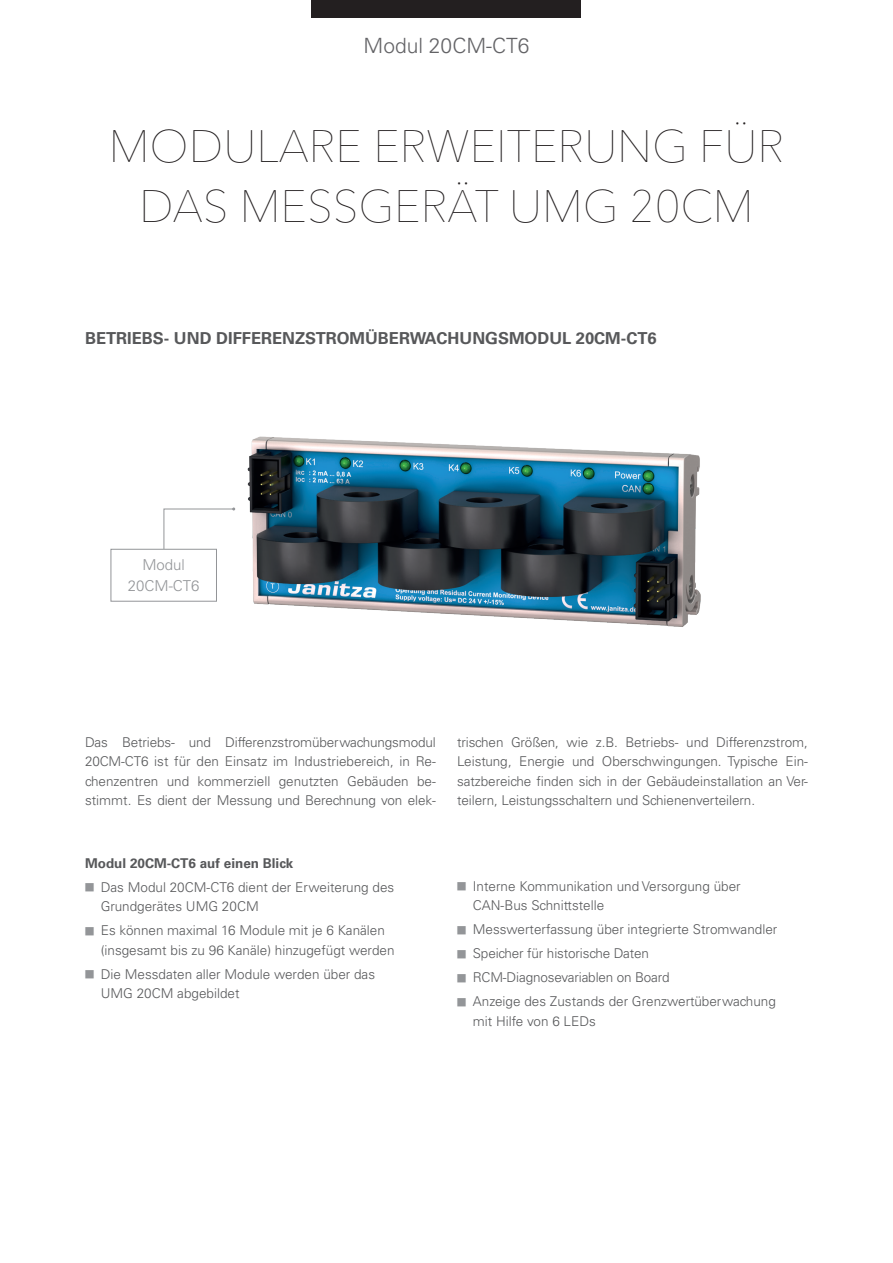
<style>
.page{position:relative;width:893px;height:1263px;background:#fff}
.page>*{position:absolute;margin:0;border:0;box-sizing:border-box;transform-origin:0 0}
.t1{font:200 45px/60px "Avenir Next LT Pro";color:#231f20;text-align:center}
.t2{font:300 21px "Univers LT Std";color:#636366}
.t3{font:700 16.5px "Univers LT Std";color:#57585a}
.t4{font:300 15px/21px "Univers LT Std";color:#939598;text-align:center}
.t5{font:300 13.5px/19.5px "Univers LT Std";color:#57585a}
.t6{font:700 13.5px "Univers LT Std";color:#57585a}
.s1{color:#939598}
</style>
<div class="page">
<div style="left:312px;top:0;width:269px;height:17px;background:#231f20"></div>
<img style="left:247px;top:436px;width:454px;height:191px">
<div style="left:111px;top:549px;width:106px;height:53px;border:1px solid #939598"></div>
<svg style="left:163px;top:507px;width:72px;height:43px"></svg>
<h2 class="t2" style="left:364px;top:33px;width:167px">Modul 20CM-CT6</h2>
<h1 class="t1" style="left:109px;top:116px;width:677px">MODULARE ERWEITERUNG FÜR<br>DAS MESSGERÄT UMG 20CM</h1>
<p class="t3" style="left:85px;top:328px;width:573px">BETRIEBS- UND DIFFERENZSTROMÜBERWACHUNGSMODUL 20CM-CT6</p>
<p class="t4" style="left:128px;top:554px;width:73px">Modul<br>20CM-CT6</p>
<p class="t5" style="left:85px;top:732px;width:352px;text-align:justify">Das Betriebs- und Differenzstromüberwachungsmodul 20CM-CT6 ist für den Einsatz im Industriebereich, in Re&shy;chenzentren und kommerziell genutzten Gebäuden be&shy;stimmt. Es dient der Messung und Berechnung von elek-</p>
<p class="t5" style="left:457px;top:732px;width:352px;text-align:justify">trischen Größen, wie z.B. Betriebs- und Differenzstrom, Leistung, Energie und Oberschwingungen. Typische Ein&shy;satzbereiche finden sich in der Gebäudeinstallation an Ver&shy;teilern, Leistungsschaltern und Schienenverteilern.</p>
<p class="t6" style="left:85px;top:855px;width:210px">Modul 20CM-CT6 auf einen Blick</p>
<p class="t5" style="left:101px;top:877px;width:295px;text-indent:-16px"><span class="s1">■</span> Das Modul 20CM-CT6 dient der Erweiterung des<br>Grundgerätes UMG 20CM</p>
<p class="t5" style="left:101px;top:921px;width:295px;text-indent:-16px"><span class="s1">■</span> Es können maximal 16 Module mit je 6 Kanälen (insgesamt bis zu 96 Kanäle) hinzugefügt werden</p>
<p class="t5" style="left:101px;top:964px;width:276px;text-indent:-16px"><span class="s1">■</span> Die Messdaten aller Module werden über das<br>UMG 20CM abgebildet</p>
<p class="t5" style="left:473px;top:876px;width:269px;text-indent:-16px"><span class="s1">■</span> Interne Kommunikation und Versorgung über<br>CAN-Bus Schnittstelle</p>
<p class="t5" style="left:457px;top:919px;width:322px"><span class="s1">■</span> Messwerterfassung über integrierte Stromwandler</p>
<p class="t5" style="left:457px;top:943px;width:194px"><span class="s1">■</span> Speicher für historische Daten</p>
<p class="t5" style="left:457px;top:967px;width:214px"><span class="s1">■</span> RCM-Diagnosevariablen on Board</p>
<p class="t5" style="left:473px;top:991px;width:305px;text-indent:-16px"><span class="s1">■</span> Anzeige des Zustands der Grenzwertüberwachung mit Hilfe von 6 LEDs</p>
</div>
